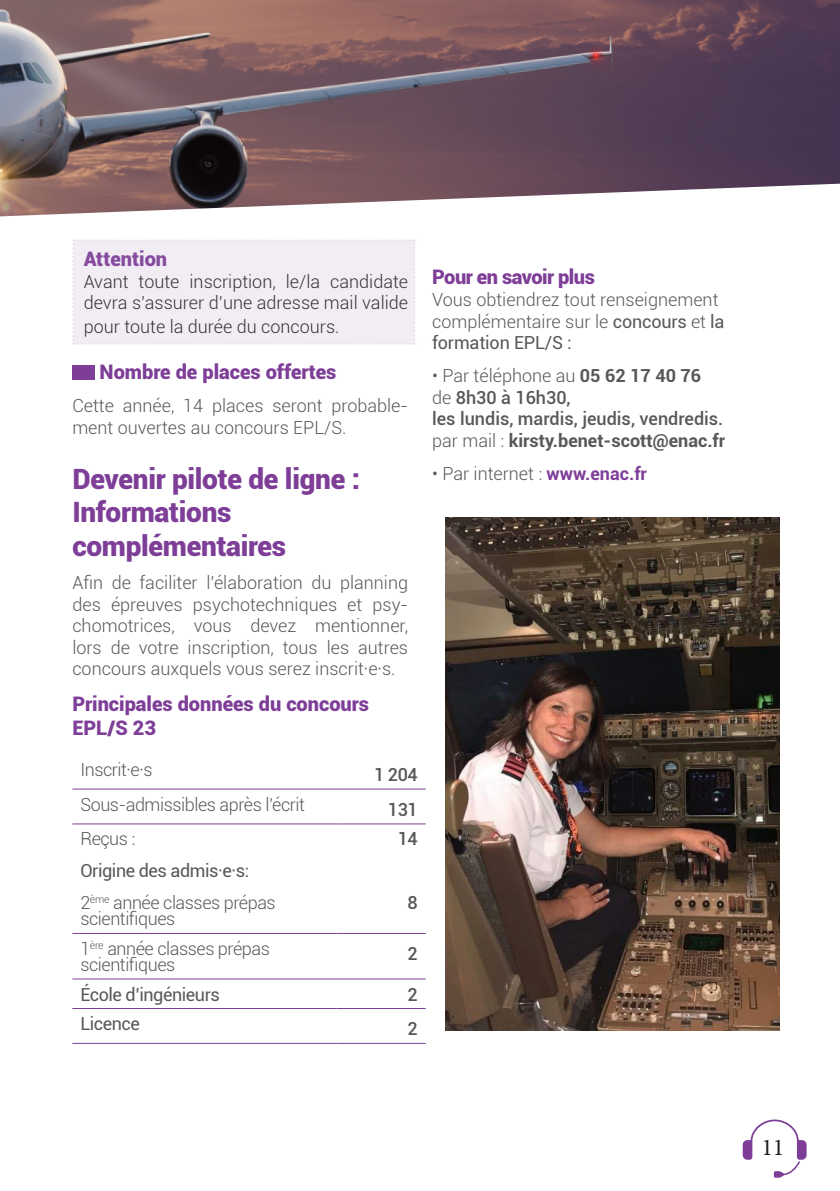
<style>
.page{position:relative;width:840px;height:1191px;background:#fff}
.page>*{position:absolute;margin:0;border:0;box-sizing:border-box;transform-origin:0 0}
.t1{font:900 28px/33.6px "Roboto";letter-spacing:-.01em;color:#7e3e98}
.t2{font:24px "Minion Pro";color:#231f20}
.t3{font:900 20px/24px "Roboto";color:#7e3e98}
.t4{font:900 20px "Roboto";letter-spacing:-.025em;color:#7e3e98}
.t5{font:300 18px/21.6px "Roboto";color:#57585a}
.t6{font:300 18px/16px "Roboto";letter-spacing:-.025em;color:#57585a}
.t7{font:300 18px/21.6px "Roboto";color:#231f20}
.t8{font:500 18px "Roboto";color:#57585a}
.t9{font:18px "Roboto";letter-spacing:-.025em;color:#57585a}
.t10{font:700 18px "Roboto";color:#57585a}
.s1{font-weight:400}
.s2{font-weight:700}
.s3{font-weight:300}
.s4{font-weight:700;color:#7e3e98}
.s5{font-weight:700;color:#fff}
</style>
<div class="page">
<img style="left:0;top:0;width:839px;height:216px">
<div style="left:72px;top:365px;width:23px;height:14px;background:#7e3e98"></div>
<hr style="left:72px;top:788px;width:264px;height:1px;background:#7e3e98">
<hr style="left:336px;top:788px;width:89px;height:1px;background:#7e3e98">
<hr style="left:72px;top:823px;width:264px;height:1px;background:#7e3e98">
<hr style="left:336px;top:823px;width:89px;height:1px;background:#7e3e98">
<hr style="left:72px;top:933px;width:264px;height:1px;background:#7e3e98">
<hr style="left:336px;top:933px;width:89px;height:1px;background:#7e3e98">
<hr style="left:72px;top:978px;width:264px;height:1px;background:#7e3e98">
<hr style="left:336px;top:978px;width:89px;height:1px;background:#7e3e98">
<hr style="left:72px;top:1008px;width:264px;height:1px;background:#7e3e98">
<hr style="left:336px;top:1008px;width:89px;height:1px;background:#7e3e98">
<hr style="left:72px;top:1043px;width:264px;height:1px;background:#7e3e98">
<hr style="left:336px;top:1043px;width:89px;height:1px;background:#7e3e98">
<img style="left:445px;top:518px;width:333px;height:512px">
<svg style="left:742px;top:1119px;width:64px;height:58px"></svg>
<div style="left:72px;top:239px;width:343px;height:106px;background:#f2edf5"></div>
<p class="t3" style="left:84px;top:246px;width:85px">Attention</p>
<p class="t7" style="left:84px;top:270px;width:326px">Avant toute inscription, le/la candidate devra s’assurer d’une adresse mail valide</p>
<p class="t7" style="left:84px;top:316px;width:257px">pour toute la durée du concours.</p>
<p class="t3" style="left:99px;top:359px;width:238px">Nombre de places offertes</p>
<p class="t5" style="left:72px;top:394px;width:337px">Cette année, 14 places seront probable&shy;ment ouvertes au concours EPL/S.</p>
<p class="t1" style="left:72px;top:461px;width:289px">Devenir pilote de ligne :<br>Informations complémentaires</p>
<p class="t5" style="left:72px;top:571px;width:337px;text-align:justify">Afin de faciliter l’élaboration du planning des épreuves psychotechniques et psy&shy;chomotrices, vous devez mentionner, lors de votre inscription, tous les autres concours auxquels vous serez inscrit·e·s.</p>
<p class="t3" style="left:72px;top:691px;width:298px">Principales données du concours<br>EPL/S 23</p>
<p class="t6" style="left:80px;top:760px;width:74px">Inscrit·e·s</p>
<p class="t8" style="left:374px;top:762px;width:45px">1 204</p>
<p class="t6" style="left:80px;top:795px;width:226px">Sous-admissibles après l’écrit</p>
<p class="t8" style="left:387px;top:797px;width:31px">131</p>
<p class="t5" style="left:80px;top:827px;width:56px">Reçus :</p>
<p class="t9" style="left:80px;top:858px;width:170px">Origine des admis·e·s:</p>
<p class="t6" style="left:80px;top:894px;width:197px">2<sup>ème</sup> année classes prépas scientifiques</p>
<p class="t8" style="left:397px;top:826px;width:21px">14</p>
<p class="t8" style="left:407px;top:890px;width:12px">8</p>
<p class="t6" style="left:80px;top:940px;width:191px">1<sup>ère</sup> année classes prépas scientifiques</p>
<p class="t8" style="left:407px;top:941px;width:12px">2</p>
<p class="t9" style="left:80px;top:981px;width:141px">École d’ingénieurs</p>
<p class="t8" style="left:407px;top:981px;width:12px">2</p>
<p class="t9" style="left:80px;top:1011px;width:61px">Licence</p>
<p class="t8" style="left:407px;top:1016px;width:12px">2</p>
<p class="t4" style="left:432px;top:263px;width:164px">Pour en savoir plus</p>
<p class="t5" style="left:432px;top:288px;width:293px">Vous obtiendrez tout renseignement complémentaire sur le <span class="s1">concours</span> et <span class="s1">la formation EPL/S :</span></p>
<p class="t5" style="left:432px;top:364px;width:270px">• Par téléphone au <span class="s2">05 62 17 40 76</span></p>
<p class="t8" style="left:432px;top:384px;width:140px"><span class="s3">de</span> 8h30 à 16h30,</p>
<p class="t8" style="left:432px;top:406px;width:292px">les lundis, mardis, jeudis, vendredis.</p>
<p class="t10" style="left:432px;top:428px;width:294px"><span class="s3">par mail :</span> kirsty.benet-scott@enac.fr</p>
<p class="t5" style="left:432px;top:462px;width:220px">• Par internet : <span class="s4">www.enac.fr</span><span class="s5">.</span></p>
<p class="t2" style="left:760px;top:1131px;width:25px">11</p>
</div>
